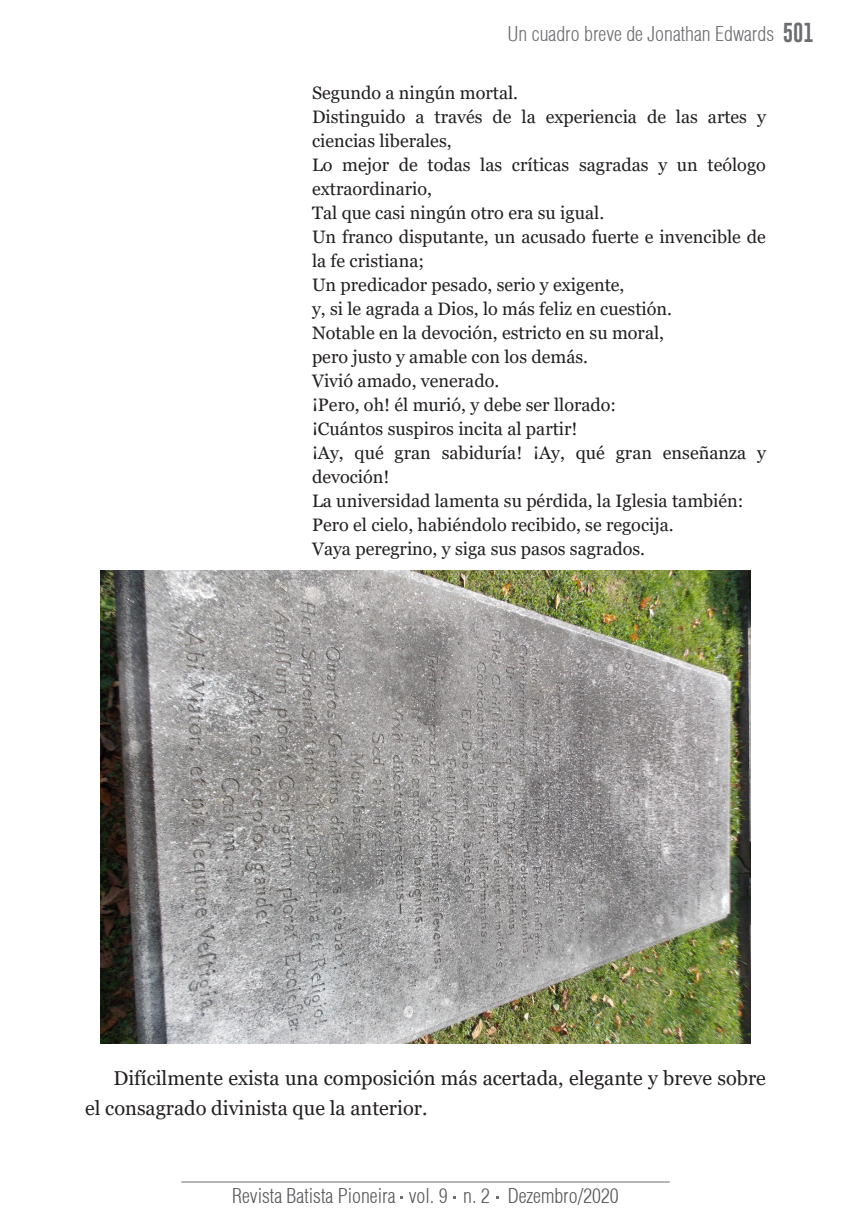
<style>
.page{position:relative;width:851px;height:1219px;background:#fff}
.page>*{position:absolute;margin:0;border:0;box-sizing:border-box;transform-origin:0 0}
.Texto{font:20px/30px "Georgia";color:#231f20}
.t1{font:300 condensed 20px "Helvetica";color:#57585a}
.t2{font:300 condensed 20px "Helvetica";color:#6c6d70}
.Citação_recuada{font:18px/24px "Georgia";color:#231f20}
.s1{font-family:"Gobold";font-weight:400;font-stretch:normal}
</style>
<div class="page">
<hr style="left:181px;top:1181px;width:488px;height:1px;background:#6c6d70">
<img style="left:100px;top:571px;width:650px;height:472px">
<p class="t2" style="left:507px;top:21px;width:308px">Un cuadro breve de Jonathan Edwards <span class="s1">501</span></p>
<p class="Citação_recuada" style="left:312px;top:81px;width:207px">Segundo a ningún mortal.</p>
<p class="Citação_recuada" style="left:312px;top:105px;width:455px">Distinguido a través de la experiencia de las artes y ciencias liberales,</p>
<p class="Citação_recuada" style="left:312px;top:153px;width:455px">Lo mejor de todas las críticas sagradas y un teólogo extraordinario,</p>
<p class="Citação_recuada" style="left:312px;top:201px;width:293px">Tal que casi ningún otro era su igual.</p>
<p class="Citação_recuada" style="left:312px;top:225px;width:455px">Un franco disputante, un acusado fuerte e invencible de la fe cristiana;</p>
<p class="Citação_recuada" style="left:312px;top:273px;width:314px">Un predicador pesado, serio y exigente,</p>
<p class="Citação_recuada" style="left:312px;top:297px;width:361px">y, si le agrada a Dios, lo más feliz en cuestión.</p>
<p class="Citação_recuada" style="left:312px;top:321px;width:353px">Notable en la devoción, estricto en su moral,</p>
<p class="Citação_recuada" style="left:312px;top:345px;width:277px">pero justo y amable con los demás.</p>
<p class="Citação_recuada" style="left:312px;top:369px;width:189px">Vivió amado, venerado.</p>
<p class="Citação_recuada" style="left:312px;top:393px;width:305px">¡Pero, oh! él murió, y debe ser llorado:</p>
<p class="Citação_recuada" style="left:312px;top:417px;width:267px">¡Cuántos suspiros incita al partir!</p>
<p class="Citação_recuada" style="left:312px;top:441px;width:455px">¡Ay, qué gran sabiduría! ¡Ay, qué gran enseñanza y devoción!</p>
<p class="Citação_recuada" style="left:312px;top:489px;width:433px">La universidad lamenta su pérdida, la Iglesia también:</p>
<p class="Citação_recuada" style="left:312px;top:513px;width:363px">Pero el cielo, habiéndolo recibido, se regocija.</p>
<p class="Citação_recuada" style="left:312px;top:537px;width:334px">Vaya peregrino, y siga sus pasos sagrados.</p>
<p class="Texto" style="left:85px;top:1063px;width:682px;text-indent:28px">Difícilmente exista una composición más acertada, elegante y breve sobre el consagrado divinista que la anterior.</p>
<p class="t1" style="left:232px;top:1183px;width:388px">Revista Batista Pioneira vol. 9 n. 2 Dezembro/2020</p>
</div>
